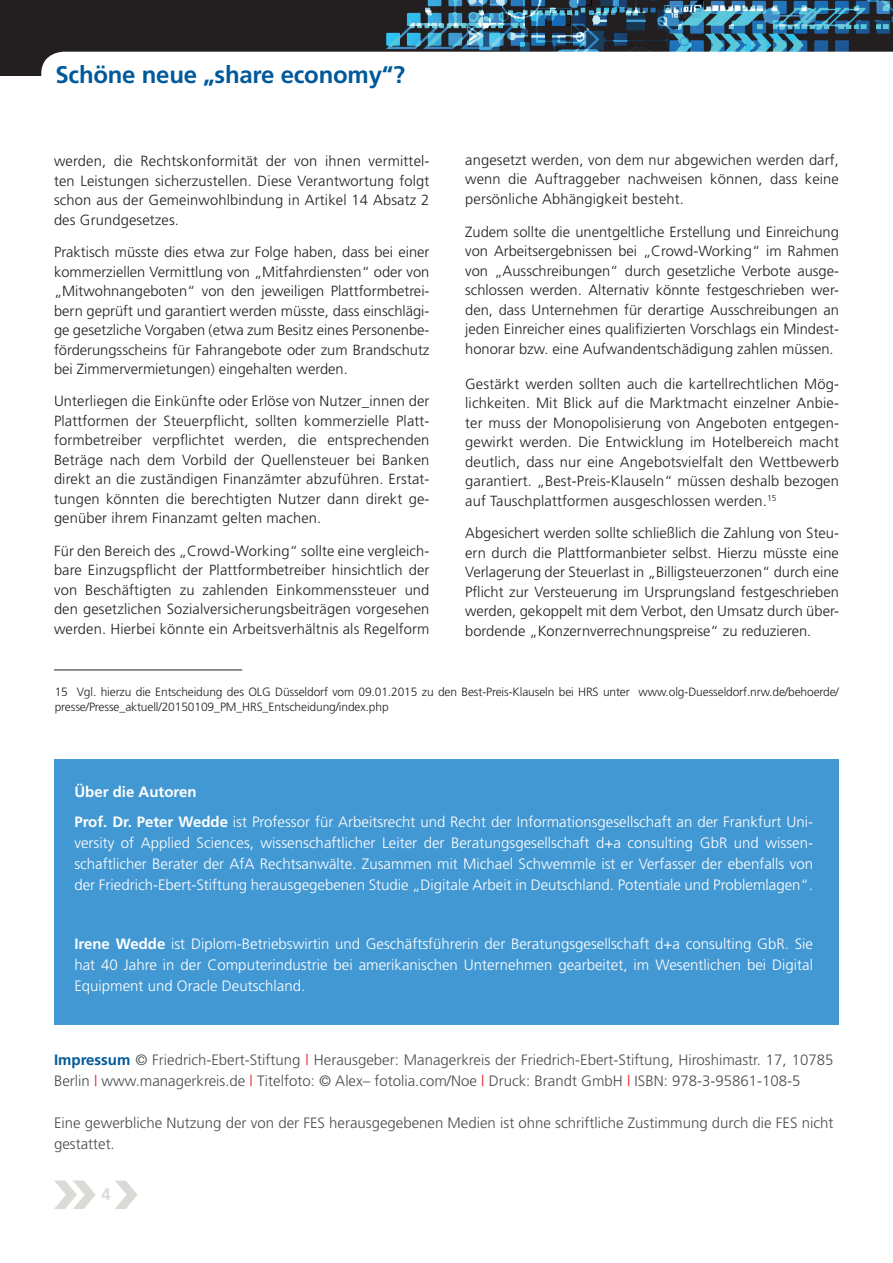
<style>
.page{position:relative;width:893px;height:1263px;background:#fff}
.page>*{position:absolute;margin:0;border:0;box-sizing:border-box;transform-origin:0 0}
.t1{font:700 24px "Frutiger";letter-spacing:-.01em;color:#00599b}
.t2{font:700 16.5px "Frutiger";color:#dadad6}
.t3{font:300 15px/21px "Frutiger";color:#fff;text-align:justify}
.t4{font:300 15px/21px "Frutiger";color:#4b4c4d}
.t5{font:300 14.7px/19.5px "Frutiger";letter-spacing:.01em;color:#231f20;text-align:justify}
.t6{font:300 12px/15px "Frutiger";letter-spacing:-.01em;color:#231f20}
.s1{font-weight:700}
.s2{font-weight:700;color:#00599b}
.s3{color:#ee1d23}
</style>
<div class="page">
<svg style="left:0;top:0;width:893px;height:76px;background:#2f4553"></svg>
<img style="left:854px;top:5px;width:39px;height:39px">
<img style="left:556px;top:12px;width:15px;height:14px">
<img style="left:580px;top:0;width:12px;height:6px">
<svg style="left:568px;top:0;width:12px;height:8px"></svg>
<img style="left:877px;top:0;width:16px;height:15px">
<svg style="left:41px;top:52px;width:852px;height:24px"></svg>
<div style="left:54px;top:759px;width:785px;height:266px;background:#4298d3"></div>
<svg style="left:115px;top:1180px;width:23px;height:29px"></svg>
<svg style="left:54px;top:1180px;width:42px;height:29px"></svg>
<hr style="left:54px;top:670px;width:188px;height:1px;background:#231f20">
<h1 class="t1" style="left:55px;top:65px;width:351px">Schöne neue „share economy“?</h1>
<p class="t5" style="left:54px;top:153px;width:377px">werden, die Rechtskonformität der von ihnen vermittel&shy;ten Leistungen sicherzustellen. Diese Verantwortung folgt schon aus der Gemeinwohlbindung in Artikel 14 Absatz 2 des Grundgesetzes.</p>
<p class="t5" style="left:54px;top:243px;width:377px">Praktisch müsste dies etwa zur Folge haben, dass bei einer kommerziellen Vermittlung von „Mitfahrdiensten“ oder von „Mitwohnangeboten“ von den jeweiligen Plattformbetrei&shy;bern geprüft und garantiert werden müsste, dass einschlägi&shy;ge gesetzliche Vorgaben (etwa zum Besitz eines Personenbe&shy;förderungsscheins für Fahrangebote oder zum Brandschutz bei Zimmervermietungen) eingehalten werden.</p>
<p class="t5" style="left:54px;top:393px;width:377px">Unterliegen die Einkünfte oder Erlöse von Nutzer_innen der Plattformen der Steuerpflicht, sollten kommerzielle Platt&shy;formbetreiber verpflichtet werden, die entsprechenden Beträge nach dem Vorbild der Quellensteuer bei Banken direkt an die zuständigen Finanzämter abzuführen. Erstat&shy;tungen könnten die berechtigten Nutzer dann direkt ge&shy;genüber ihrem Finanzamt gelten machen.</p>
<p class="t5" style="left:54px;top:542px;width:377px">Für den Bereich des „Crowd-Working“ sollte eine vergleich&shy;bare Einzugspflicht der Plattformbetreiber hinsichtlich der von Beschäftigten zu zahlenden Einkommenssteuer und den gesetzlichen Sozialversicherungsbeiträgen vorgesehen werden. Hierbei könnte ein Arbeitsverhältnis als Regelform</p>
<p class="t5" style="left:465px;top:151px;width:375px">angesetzt werden, von dem nur abgewichen werden darf, wenn die Auftraggeber nachweisen können, dass keine persönliche Abhängigkeit besteht.</p>
<p class="t5" style="left:465px;top:223px;width:375px">Zudem sollte die unentgeltliche Erstellung und Einreichung von Arbeitsergebnissen bei „Crowd-Working“ im Rahmen von „Ausschreibungen“ durch gesetzliche Verbote ausge&shy;schlossen werden. Alternativ könnte festgeschrieben wer&shy;den, dass Unternehmen für derartige Ausschreibungen an jeden Einreicher eines qualifizierten Vorschlags ein Mindest&shy;honorar bzw. eine Aufwandentschädigung zahlen müssen.</p>
<p class="t5" style="left:465px;top:375px;width:375px">Gestärkt werden sollten auch die kartellrechtlichen Mög&shy;lichkeiten. Mit Blick auf die Marktmacht einzelner Anbie&shy;ter muss der Monopolisierung von Angeboten entgegen&shy;gewirkt werden. Die Entwicklung im Hotelbereich macht deutlich, dass nur eine Angebotsvielfalt den Wettbewerb garantiert. „Best-Preis-Klauseln“ müssen deshalb bezogen auf Tauschplattformen ausgeschlossen werden.<sup>15</sup></p>
<p class="t5" style="left:465px;top:524px;width:375px">Abgesichert werden sollte schließlich die Zahlung von Steu&shy;ern durch die Plattformanbieter selbst. Hierzu müsste eine Verlagerung der Steuerlast in „Billigsteuerzonen“ durch eine Pflicht zur Versteuerung im Ursprungsland festgeschrieben werden, gekoppelt mit dem Verbot, den Umsatz durch über&shy;bordende „Konzernverrechnungspreise“ zu reduzieren.</p>
<p class="t6" style="left:55px;top:685px;width:786px">15 Vgl. hierzu die Entscheidung des OLG Düsseldorf vom 09.01.2015 zu den Best-Preis-Klauseln bei HRS unter www.olg-Duesseldorf.nrw.de/behoerde/ presse/Presse_aktuell/20150109_PM_HRS_Entscheidung/index.php</p>
<p class="t3" style="left:74px;top:778px;width:740px;line-height:29.5px"><span class="s1">Über die Autoren<br>Prof. Dr. Peter Wedde</span> ist Professor für Arbeitsrecht und Recht der Informationsgesellschaft an der Frankfurt Uni-</p>
<p class="t3" style="left:74px;top:833px;width:740px">versity of Applied Sciences, wissenschaftlicher Leiter der Beratungsgesellschaft d+a consulting GbR und wissen&shy;schaftlicher Berater der AfA Rechtsanwälte. Zusammen mit Michael Schwemmle ist er Verfasser der ebenfalls von der Friedrich-Ebert-Stiftung herausgegebenen Studie „Digitale Arbeit in Deutschland. Potentiale und Problemlagen“.</p>
<p class="t3" style="left:74px;top:934px;width:740px"><span class="s1">Irene Wedde</span> ist Diplom-Betriebswirtin und Geschäftsführerin der Beratungsgesellschaft d+a consulting GbR. Sie hat 40 Jahre in der Computerindustrie bei amerikanischen Unternehmen gearbeitet, im Wesentlichen bei Digital Equipment und Oracle Deutschland.</p>
<p class="t4" style="left:54px;top:1050px;width:781px"><span class="s2">Impressum</span> © Friedrich-Ebert-Stiftung <span class="s3">|</span> Herausgeber: Managerkreis der Friedrich-Ebert-Stiftung, Hiroshimastr. 17, 10785<br>Berlin <span class="s3">|</span> www.managerkreis.de <span class="s3">|</span> Titelfoto: © Alex– fotolia.com/Noe <span class="s3">|</span> Druck: Brandt GmbH <span class="s3">|</span> ISBN: 978-3-95861-108-5</p>
<p class="t4" style="left:54px;top:1113px;width:781px">Eine gewerbliche Nutzung der von der FES herausgegebenen Medien ist ohne schriftliche Zustimmung durch die FES nicht gestattet.</p>
<p class="t2" style="left:101px;top:1188px;width:11px">4</p>
</div>
